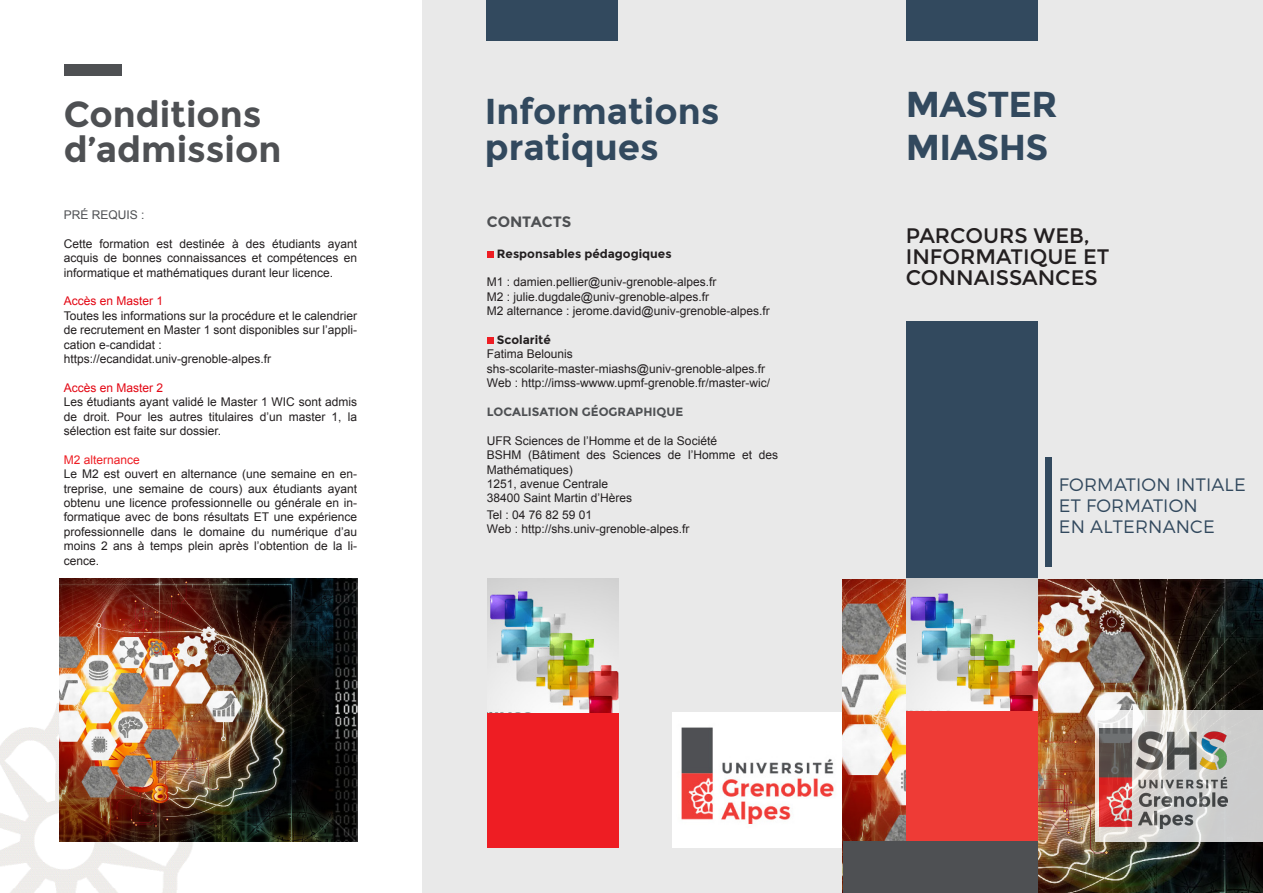
<style>
.page{position:relative;width:1263px;height:893px;background:#fff}
.page>*{position:absolute;margin:0;border:0;box-sizing:border-box;transform-origin:0 0}
.t1{font:700 36px/35.4px "Montserrat";letter-spacing:-.005em;color:#32495e}
.t2{font:700 36px/35.4px "Montserrat";color:#4e5053}
.t3{font:21px/21px "Montserrat";color:#231f20}
.t4{font:300 18px/21px "Montserrat";letter-spacing:.01em;color:#32495e}
.t5{font:700 15px "Montserrat";color:#4e5053}
.t6{font:12px/14.4px "Arial";color:#231f20}
.t7{font:700 12px "Montserrat";color:#231f20}
.t8{font:12px "Arial";color:#e30613}
.t9{font:700 12px "Montserrat";color:#4e5053}
.t10{font:12px "Arial";color:#ee1d23}
.t11{font:12px "Arial";color:#4e5053}
</style>
<div class="page">
<img style="left:0;top:703px;width:193px;height:190px">
<div style="left:842px;top:0;width:421px;height:893px;background:#e9e9e9"></div>
<img style="left:842px;top:580px;width:421px;height:313px">
<div style="left:422px;top:0;width:420px;height:893px;background:#e9e9e9"></div>
<div style="left:487px;top:251px;width:7px;height:7px;background:#ee1d23"></div>
<div style="left:487px;top:337px;width:7px;height:7px;background:#ee1d23"></div>
<div style="left:906px;top:0;width:131px;height:40px;background:#32495e"></div>
<div style="left:486px;top:0;width:132px;height:40px;background:#32495e"></div>
<div style="left:906px;top:321px;width:131px;height:257px;background:#32495e"></div>
<div style="left:906px;top:710px;width:131px;height:132px;background:#ee3b36"></div>
<div style="left:487px;top:712px;width:132px;height:136px;background:#ee1d23"></div>
<svg style="left:1095px;top:710px;width:168px;height:132px;background:#d5d3d2"></svg>
<img style="left:1100px;top:729px;width:127px;height:100px">
<div style="left:64px;top:64px;width:57px;height:11px;background:#4e5053"></div>
<img style="left:906px;top:578px;width:131px;height:132px">
<img style="left:487px;top:578px;width:132px;height:134px">
<div style="left:1045px;top:458px;width:6px;height:109px;background:#32495e"></div>
<div style="left:843px;top:842px;width:194px;height:51px;background:#4e5053"></div>
<img style="left:673px;top:712px;width:169px;height:136px">
<img style="left:60px;top:578px;width:297px;height:264px">
<h1 class="t2" style="left:64px;top:97px;width:219px">Conditions d’admission</h1>
<p class="t11" style="left:64px;top:207px;width:82px">PRÉ REQUIS :</p>
<p class="t6" style="left:64px;top:237px;width:295px;text-align:justify">Cette formation est destinée à des étudiants ayant acquis de bonnes connaissances et compétences en informatique et mathématiques durant leur licence.</p>
<p class="t8" style="left:64px;top:293px;width:101px">Accès en Master 1</p>
<p class="t6" style="left:64px;top:309px;width:295px">Toutes les informations sur la procédure et le calendrier de recrutement en Master 1 sont disponibles sur l’appli&shy;cation e-candidat : https://ecandidat.univ-grenoble-alpes.fr</p>
<p class="t8" style="left:64px;top:380px;width:101px">Accès en Master 2</p>
<p class="t6" style="left:64px;top:395px;width:295px;text-align:justify">Les étudiants ayant validé le Master 1 WIC sont admis de droit. Pour les autres titulaires d’un master 1, la sélection est faite sur dossier.</p>
<p class="t10" style="left:64px;top:452px;width:78px">M2 alternance</p>
<p class="t6" style="left:64px;top:467px;width:295px;text-align:justify">Le M2 est ouvert en alternance (une semaine en en&shy;treprise, une semaine de cours) aux étudiants ayant obtenu une licence professionnelle ou générale en in&shy;formatique avec de bons résultats ET une expérience professionnelle dans le domaine du numérique d’au moins 2 ans à temps plein après l’obtention de la li&shy;cence.</p>
<h1 class="t1" style="left:485px;top:94px;width:236px">Informations pratiques</h1>
<h1 class="t1" style="left:906px;top:83px;width:153px;line-height:43.2px">MASTER<br>MIASHS</h1>
<p class="t5" style="left:487px;top:213px;width:86px">CONTACTS</p>
<p class="t7" style="left:497px;top:246px;width:176px">Responsables pédagogiques</p>
<p class="t6" style="left:487px;top:275px;width:284px">M1 : damien.pellier@univ-grenoble-alpes.fr<br>M2 : julie.dugdale@univ-grenoble-alpes.fr<br>M2 alternance : jerome.david@univ-grenoble-alpes.fr</p>
<p class="t7" style="left:497px;top:333px;width:56px">Scolarité</p>
<p class="t6" style="left:487px;top:347px;width:285px">Fatima Belounis shs-scolarite-master-miashs@univ-grenoble-alpes.fr<br>Web : http://imss-wwww.upmf-grenoble.fr/master-wic/</p>
<p class="t9" style="left:487px;top:405px;width:198px">LOCALISATION GÉOGRAPHIQUE</p>
<p class="t6" style="left:487px;top:434px;width:293px">UFR Sciences de l’Homme et de la Société<br>BSHM (Bâtiment des Sciences de l’Homme et des<br>Mathématiques)<br>1251, avenue Centrale<br>38400 Saint Martin d’Hères</p>
<p class="t6" style="left:487px;top:507px;width:204px">Tel : 04 76 82 59 01<br>Web : http://shs.univ-grenoble-alpes.fr</p>
<h2 class="t3" style="left:906px;top:226px;width:205px">PARCOURS WEB,<br>INFORMATIQU E ET<br>CONNAISSA</h2>
<h2 class="t3" style="left:1038px;top:268px;width:60px">NCES</h2>
<h3 class="t4" style="left:1059px;top:474px;width:188px">FORMATION INTIALE<br>ET FORMATION<br>EN ALTERNANCE</h3>
</div>
